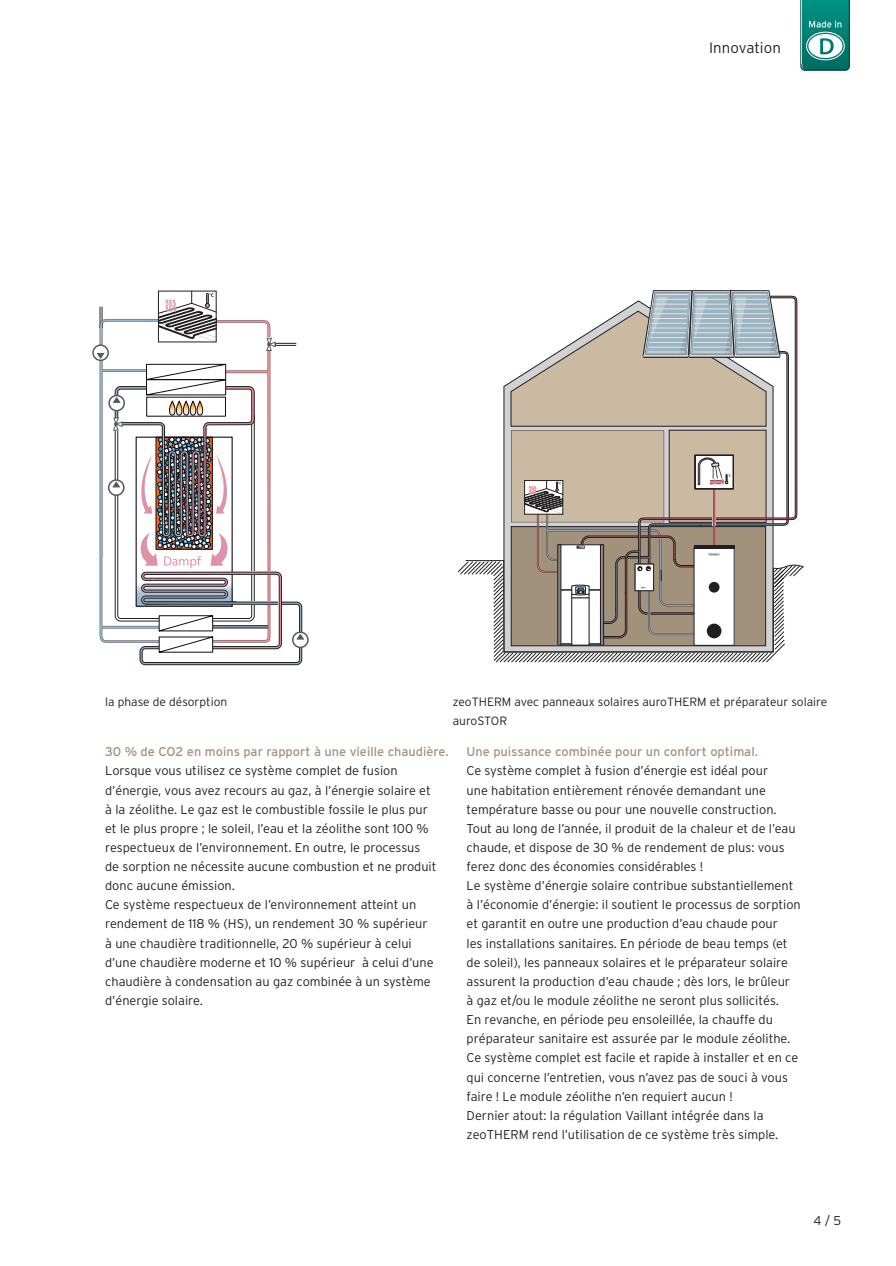
<style>
.page{position:relative;width:896px;height:1266px;background:#fff}
.page>*{position:absolute;margin:0;border:0;box-sizing:border-box;transform-origin:0 0}
.t1{font:300 15px "Interstate";letter-spacing:.005em;color:#231f20}
.t2{font:300 12.75px/19.2px "Interstate";color:#231f20}
.t3{font:12.75px "Interstate";color:#a3927b}
.t4{font:300 12px/19.2px "Interstate";color:#231f20}
</style>
<div class="page">
<svg style="left:800px;top:0;width:49px;height:71px;background:#3a9b91"></svg>
<svg style="left:458px;top:290px;width:346px;height:372px"></svg>
<div style="left:706px;top:623px;width:15px;height:15px;background:#231f20;border-radius:50%"></div>
<div style="left:708px;top:582px;width:11px;height:10px;background:#231f20;border-radius:50%"></div>
<svg style="left:92px;top:291px;width:216px;height:374px"></svg>
<p class="t1" style="left:709px;top:42px;width:73px">Innovation</p>
<p class="t4" style="left:105px;top:693px;width:124px">la phase de désorption</p>
<p class="t4" style="left:452px;top:693px;width:376px">zeoTHERM avec panneaux solaires auroTHERM et préparateur solaire auroSTOR</p>
<p class="t3" style="left:105px;top:747px;width:345px">30 % de CO2 en moins par rapport à une vieille chaudière.</p>
<p class="t2" style="left:105px;top:762px;width:333px">Lorsque vous utilisez ce système complet de fusion d’énergie, vous avez recours au gaz, à l’énergie solaire et à la zéolithe. Le gaz est le combustible fossile le plus pur et le plus propre ; le soleil, l’eau et la zéolithe sont 100 % respectueux de l’environnement. En outre, le processus de sorption ne nécessite aucune combustion et ne produit donc aucune émission.<br>Ce système respectueux de l’environnement atteint un rendement de 118 % (HS), un rendement 30 % supérieur à une chaudière traditionnelle, 20 % supérieur à celui d’une chaudière moderne et 10 % supérieur à celui d’une chaudière à condensation au gaz combinée à un système d’énergie solaire.</p>
<p class="t3" style="left:466px;top:747px;width:293px">Une puissance combinée pour un confort optimal.</p>
<p class="t2" style="left:466px;top:762px;width:336px">Ce système complet à fusion d’énergie est idéal pour<br>une habitation entièrement rénovée demandant une température basse ou pour une nouvelle construction.<br>Tout au long de l’année, il produit de la chaleur et de l’eau chaude, et dispose de 30 % de rendement de plus: vous ferez donc des économies considérables !<br>Le système d’énergie solaire contribue substantiellement à l’économie d’énergie: il soutient le processus de sorption et garantit en outre une production d’eau chaude pour<br>les installations sanitaires. En période de beau temps (et de soleil), les panneaux solaires et le préparateur solaire assurent la production d’eau chaude ; dès lors, le brûleur<br>à gaz et/ou le module zéolithe ne seront plus sollicités.<br>En revanche, en période peu ensoleillée, la chauffe du préparateur sanitaire est assurée par le module zéolithe.<br>Ce système complet est facile et rapide à installer et en ce qui concerne l’entretien, vous n’avez pas de souci à vous faire ! Le module zéolithe n’en requiert aucun !<br>Dernier atout: la régulation Vaillant intégrée dans la zeoTHERM rend l’utilisation de ce système très simple.</p>
<p class="t2" style="left:813px;top:1212px;width:29px">4 / 5</p>
</div>
